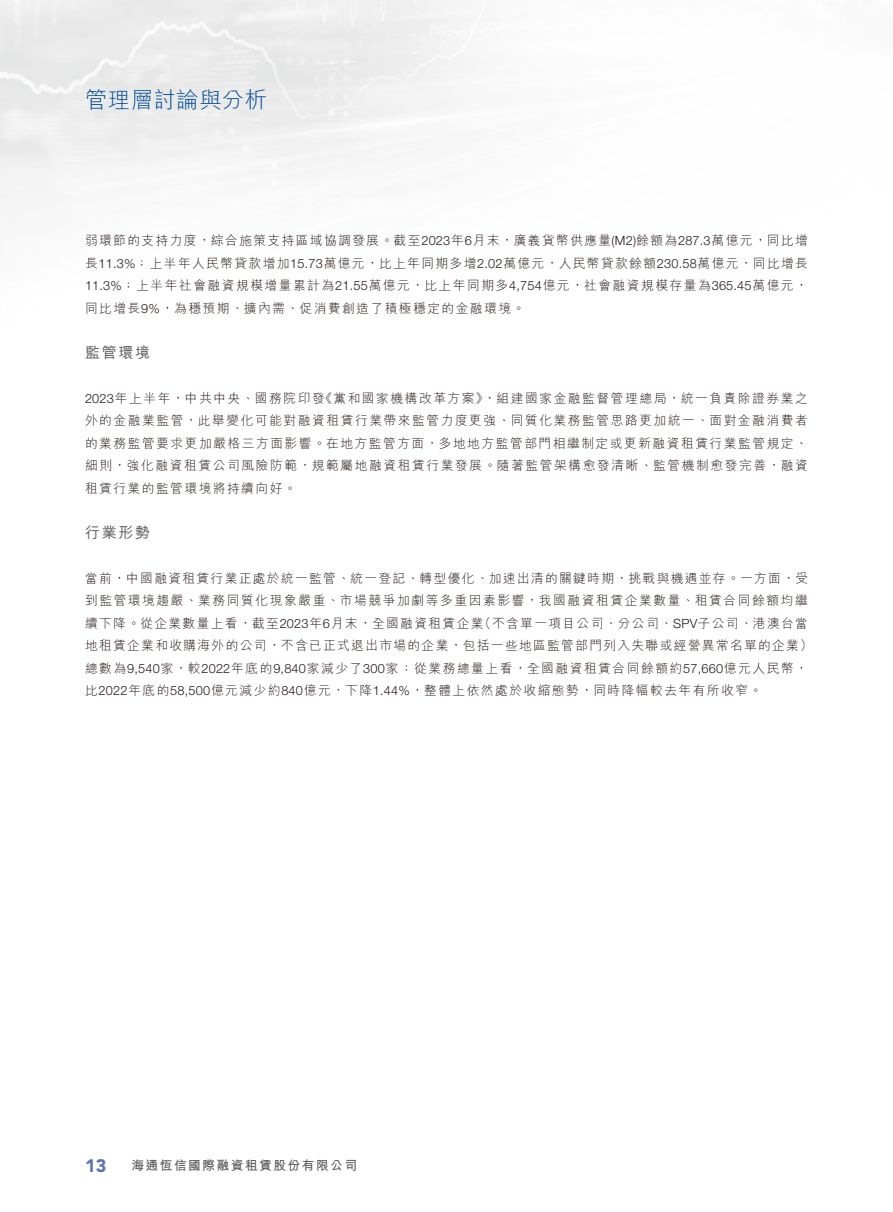
<style>
.page{position:relative;width:893px;height:1212px;background:#fff}
.page>*{position:absolute;margin:0;border:0;box-sizing:border-box;transform-origin:0 0}
.t1{font:300 22.5px "M Hei HK";letter-spacing:.015em;color:#004794}
.t2{font:900 18px "Avenir 95";color:#5c72af}
.t3{font:500 15px "M Hei HK";letter-spacing:.115em;color:#595857}
.t4{font:300 12.75px/22.5px "M Hei HK";letter-spacing:.12em;color:#231916}
.t5{font:700 12.75px "M Hei HK";letter-spacing:.115em;color:#595857}
.s1{font-family:"Helvetica Neue 45"}
</style>
<div class="page">
<h1 class="t1" style="left:85px;top:84px;width:184px">管理層討論與分析</h1>
<p class="t4" style="left:85px;top:229px;width:724px;text-align:justify">弱環節的支持力度，綜合施策支持區域協調發展。截至<span class="s1">2023</span>年<span class="s1">6</span>月末，廣義貨幣供應量 <span class="s1">M( )2</span> 餘額為<span class="s1">287.3</span>萬億元，同比增長<span class="s1">11.3%</span>；上半年人民幣貸款增加<span class="s1">15.73</span>萬億元，比上年同期多增<span class="s1">2.02</span>萬億元，人民幣貸款餘額<span class="s1">230.58</span>萬億元，同比增長<span class="s1">11.3%</span>；上半年社會融資規模增量累計為<span class="s1">21.55</span>萬億元，比上年同期多<span class="s1">4,754</span>億元，社會融資規模存量為<span class="s1">365.45</span>萬億元，同比增長<span class="s1">9%</span>，為穩預期、擴內需、促消費創造了積極穩定的金融環境。</p>
<p class="t3" style="left:85px;top:341px;width:67px">監管環境</p>
<p class="t4" style="left:484px;top:386px;width:326px">，組建國家金融監督管理總局，統一負責除證券業之</p>
<p class="t4" style="left:85px;top:386px;width:724px"><span class="s1">2023</span>年上半年，中共中央、國務院印發<br>外的金融業監管，此舉變化可能對融資租賃行業帶來監管力度更強、同質化業務監管思路更加統一、面對金融消費者的業務監管要求更加嚴格三方面影響。在地方監管方面，多地地方監管部門相繼制定或更新融資租賃行業監管規定、細則，強化融資租賃公司風險防範，規範屬地融資租賃行業發展。隨著監管架構愈發清晰、監管機制愈發完善，融資租賃行業的監管環境將持續向好。</p>
<p class="t3" style="left:85px;top:521px;width:67px">行業形勢</p>
<p class="t4" style="left:85px;top:566px;width:724px;text-align:right">當前，中國融資租賃行業正處於統一監管、統一登記、轉型優化、加速出清的關鍵時期，挑戰與機遇並存。一方面，受到監管環境趨嚴、業務同質化現象嚴重、市場競爭加劇等多重因素影響，我國融資租賃企業數量、租賃合同餘額均繼（不含單一項目公司、分公司、<span class="s1">SPV</span>子公司、港澳台當</p>
<p class="t4" style="left:320px;top:386px;width:170px">《黨和國家機構改革方案》</p>
<p class="t4" style="left:85px;top:611px;width:729px">續下降。從企業數量上看，截至<span class="s1">2023</span>年<span class="s1">6</span>月末，全國融資租賃企業<br>地租賃企業和收購海外的公司，不含已正式退出市場的企業，包括一些地區監管部門列入失聯或經營異常名單的企業(總數為<span class="s1">9,540</span>家，較<span class="s1">2022</span>年底的<span class="s1">9,840</span>家減少了<span class="s1">300</span>家；從業務總量上看，全國融資租賃合同餘額約<span class="s1">57,660</span>億元人民幣，比<span class="s1">2022</span>年底的<span class="s1">58,500</span>億元減少約<span class="s1">840</span>億元，下降<span class="s1">1.44%</span>，整體上依然處於收縮態勢，同時降幅較去年有所收窄。</p>
<h2 class="t2" style="left:85px;top:1155px;width:23px">13</h2>
<p class="t5" style="left:131px;top:1156px;width:227px">海通恆信國際融資租賃股份有限公司</p>
</div>
